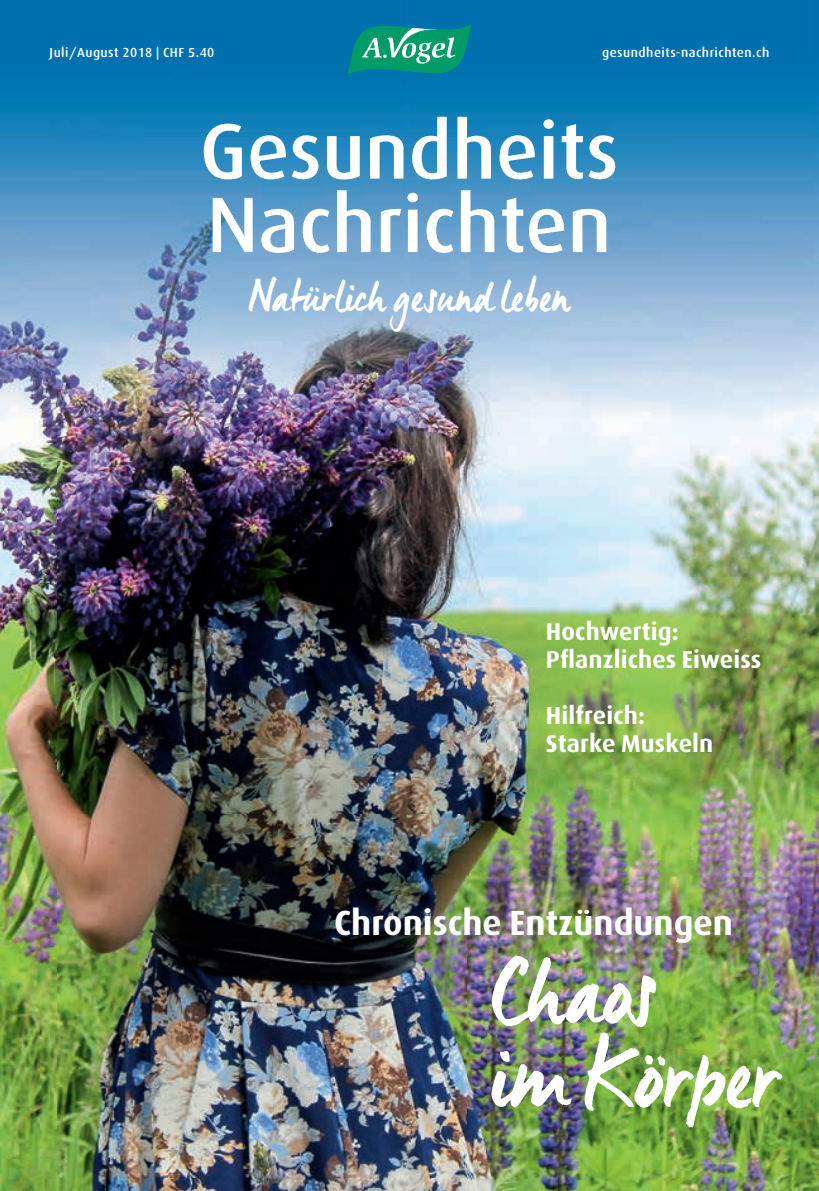
<style>
.page{position:relative;width:819px;height:1191px;background:#fff}
.page>*{position:absolute;margin:0;border:0;box-sizing:border-box;transform-origin:0 0}
.t1{font:96.25px/84px "Manus";color:#fff}
.t2{font:500 78.75px/73.5px "Dax";color:#fff}
.t3{font:44.62px "Manus";letter-spacing:.005em;color:#fff}
.t4{font:700 35px "Dax";color:#fff}
.t5{font:700 24.5px/28px "Dax";letter-spacing:.005em;color:#fff}
.t6{font:500 13.12px "Dax";letter-spacing:.035em;color:#fff}
</style>
<div class="page">
<img style="left:0;top:436px;width:58px;height:755px">
<img style="left:58px;top:436px;width:761px;height:755px">
<img style="left:0;top:0;width:819px;height:436px">
<svg style="left:347px;top:25px;width:124px;height:49px;background:#209e89"></svg>
<p class="t6" style="left:50px;top:45px;width:166px">Juli/August 2018 | CHF 5.40</p>
<p class="t6" style="left:602px;top:45px;width:169px">gesundheits-nachrichten.ch</p>
<h2 class="t2" style="left:200px;top:115px;width:420px">Gesundheits<br>Nachrichten</h2>
<h3 class="t3" style="left:249px;top:270px;width:323px">Natürlich gesund leben</h3>
<p class="t5" style="left:546px;top:618px;width:217px">Hochwertig:<br>Pflanzliches Eiweiss</p>
<p class="t5" style="left:546px;top:702px;width:169px">Hilfreich:<br>Starke Muskeln</p>
<h3 class="t4" style="left:334px;top:903px;width:400px">Chronische Entzündungen</h3>
<h1 class="t1" style="left:491px;top:947px;width:288px">Chaos<br>im Körper</h1>
</div>
